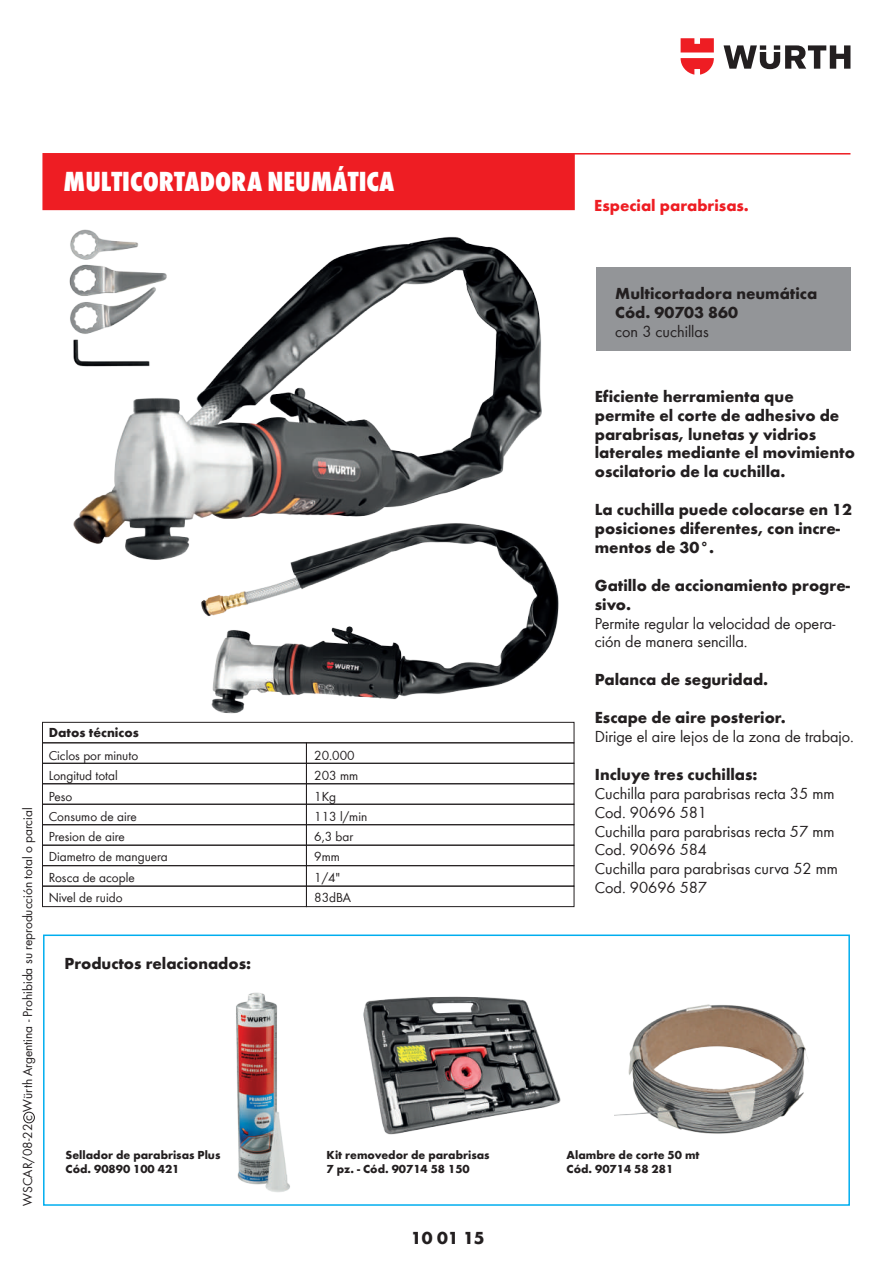
<style>
.page{position:relative;width:893px;height:1263px;background:#fff}
.page>*{position:absolute;margin:0;border:0;box-sizing:border-box;transform-origin:0 0}
.t1{font:28.5px "Wuerth Extra Bold Cond Caps";color:#fff}
.t2{font:700 18px "Wuerth";color:#231f20}
.t3{font:700 16.5px/18.9px "Wuerth";color:#231f20}
.t4{font:16.5px/18.9px "Wuerth";color:#231f20}
.t5{font:700 16.5px "Wuerth Global";color:#231f20}
.t6{font:700 16.5px "Wuerth";color:#ee1d23}
.t7{font:13.5px/20.2px "Wuerth";color:#231f20}
.t8{font:700 13.5px "Wuerth";color:#231f20}
.t9{font:700 12px/14.4px "Wuerth";color:#231f20}
</style>
<div class="page">
<img style="left:73px;top:236px;width:469px;height:324px">
<svg style="left:724px;top:45px;width:126px;height:24px"></svg>
<svg style="left:681px;top:38px;width:33px;height:37px"></svg>
<div style="left:42px;top:153px;width:533px;height:57px;background:#ee1d23"></div>
<hr style="left:574px;top:153px;width:276px;height:2px;background:#ee1d23">
<div style="left:23px;top:1112px;width:12px;height:11px;border:1px solid #231f20;border-radius:50%"></div>
<div style="left:596px;top:268px;width:254px;height:83px;background:#939598"></div>
<div style="left:306px;top:886px;width:268px;height:21px;border:1px solid #231f20"></div>
<div style="left:42px;top:886px;width:265px;height:21px;border:1px solid #231f20"></div>
<div style="left:306px;top:845px;width:268px;height:21px;border:1px solid #231f20"></div>
<div style="left:42px;top:845px;width:265px;height:21px;border:1px solid #231f20"></div>
<div style="left:306px;top:804px;width:268px;height:21px;border:1px solid #231f20"></div>
<div style="left:42px;top:804px;width:265px;height:21px;border:1px solid #231f20"></div>
<div style="left:306px;top:783px;width:268px;height:22px;border:1px solid #231f20"></div>
<div style="left:42px;top:783px;width:265px;height:22px;border:1px solid #231f20"></div>
<div style="left:306px;top:763px;width:268px;height:21px;border:1px solid #231f20"></div>
<div style="left:42px;top:763px;width:265px;height:21px;border:1px solid #231f20"></div>
<div style="left:306px;top:742px;width:268px;height:22px;border:1px solid #231f20"></div>
<div style="left:42px;top:742px;width:265px;height:22px;border:1px solid #231f20"></div>
<div style="left:42px;top:722px;width:532px;height:21px;border:1px solid #231f20"></div>
<div style="left:43px;top:934px;width:807px;height:272px;border:2px solid #00aeef"></div>
<img style="left:69px;top:229px;width:108px;height:146px">
<img style="left:179px;top:499px;width:396px;height:226px">
<img style="left:236px;top:992px;width:54px;height:200px">
<img style="left:615px;top:1004px;width:193px;height:130px">
<img style="left:363px;top:996px;width:198px;height:139px">
<h1 class="t1" style="left:63px;top:162px;width:332px">MULTICORTADORA NEUMÁTICA</h1>
<p class="t7" style="left:17px;top:1205px;width:400px;rotate:-90deg">WSCAR/08-22 c Würth Argentina - Prohibida su reproducción total o parcial</p>
<p class="t8" style="left:49px;top:723px;width:92px">Datos técnicos</p>
<p class="t7" style="left:49px;top:745px;width:121px">Ciclos por minuto<br>Longitud total<br>Peso<br>Consumo de aire<br>Presion de aire<br>Diametro de manguera<br>Rosca de acople<br>Nivel de ruido</p>
<p class="t5" style="left:64px;top:953px;width:188px">Productos relacionados:</p>
<p class="t9" style="left:66px;top:1146px;width:156px">Sellador de parabrisas Plus<br>Cód. 90890 100 421</p>
<p class="t7" style="left:314px;top:745px;width:54px">20.000<br>203 mm<br>1Kg<br>113 l/min<br>6,3 bar<br>9mm<br>1/4"<br>83dBA</p>
<p class="t9" style="left:327px;top:1146px;width:164px">Kit removedor de parabrisas<br>7 pz. - Cód. 90714 58 150</p>
<p class="t2" style="left:411px;top:1224px;width:75px">10 01 15</p>
<p class="t6" style="left:594px;top:193px;width:156px">Especial parabrisas.</p>
<p class="t3" style="left:615px;top:283px;width:203px">Multicortadora neumática<br>Cód. 90703 860</p>
<p class="t4" style="left:615px;top:321px;width:95px">con 3 cuchillas</p>
<p class="t3" style="left:595px;top:386px;width:262px">Eficiente herramienta que permite el corte de adhesivo de parabrisas, lunetas y vidrios laterales mediante el movimiento oscilatorio de la cuchilla.</p>
<p class="t3" style="left:595px;top:499px;width:259px">La cuchilla puede colocarse en 12 posiciones diferentes, con incre&shy;mentos de 30°.</p>
<p class="t3" style="left:595px;top:574px;width:257px">Gatillo de accionamiento progre&shy;sivo.</p>
<p class="t4" style="left:595px;top:613px;width:242px">Permite regular la velocidad de opera&shy;ción de manera sencilla.</p>
<p class="t3" style="left:595px;top:669px;width:175px">Palanca de seguridad.</p>
<p class="t3" style="left:595px;top:707px;width:192px">Escape de aire posterior.</p>
<p class="t4" style="left:595px;top:726px;width:261px">Dirige el aire lejos de la zona de trabajo.</p>
<p class="t3" style="left:595px;top:764px;width:164px">Incluye tres cuchillas:</p>
<p class="t4" style="left:595px;top:783px;width:245px">Cuchilla para parabrisas recta 35 mm<br>Cod. 90696 581<br>Cuchilla para parabrisas recta 57 mm<br>Cod. 90696 584<br>Cuchilla para parabrisas curva 52 mm<br>Cod. 90696 587</p>
<p class="t9" style="left:567px;top:1146px;width:134px">Alambre de corte 50 mt<br>Cód. 90714 58 281</p>
</div>
